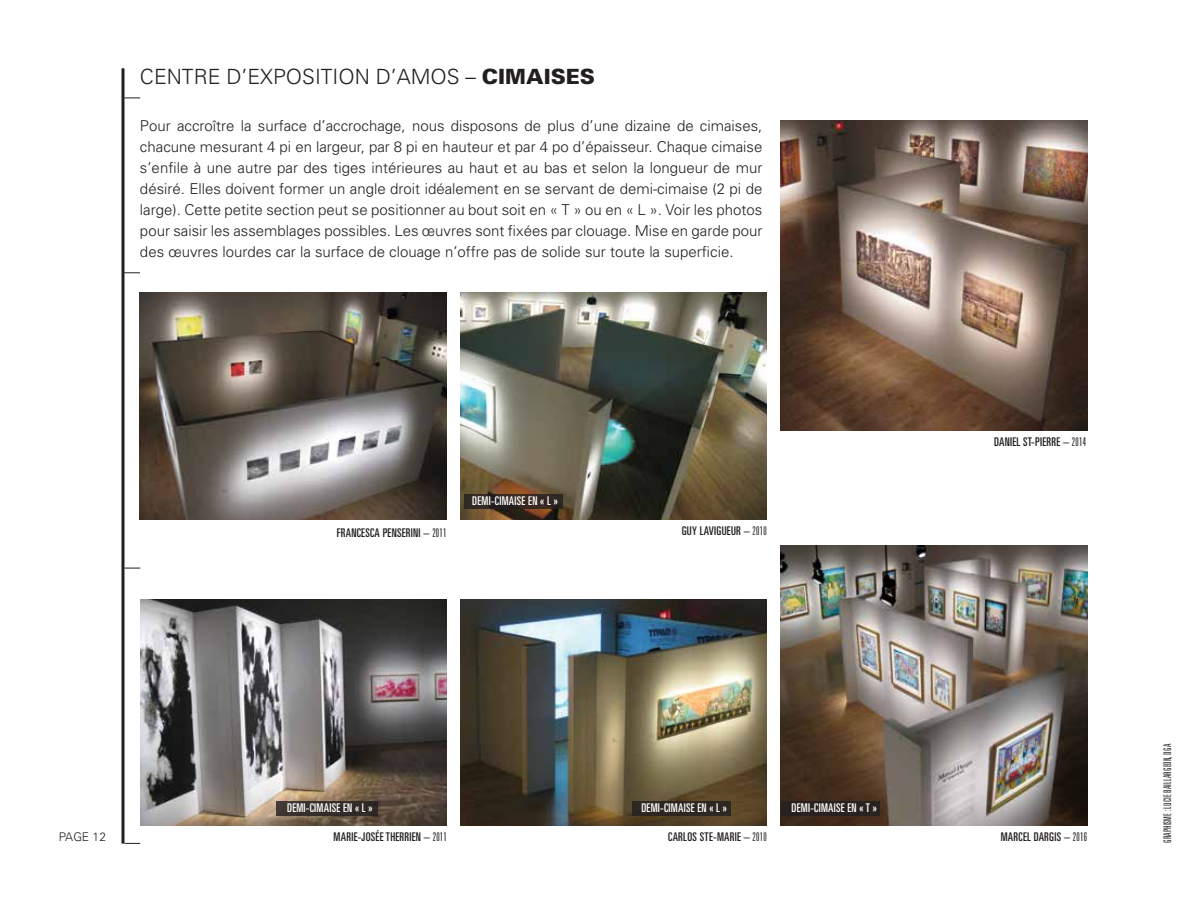
<style>
.page{position:relative;width:1188px;height:918px;background:#fff}
.page>*{position:absolute;margin:0;border:0;box-sizing:border-box;transform-origin:0 0}
.t1{font:300 21px "Univers";color:#231f20}
.t2{font:300 15px/21px "Univers";color:#231f20;text-align:justify}
.t3{font:ultra-condensed 12px "Univers";letter-spacing:.025em;color:#231f20}
.t4{font:ultra-condensed 12px "Univers";letter-spacing:.025em;color:#fff}
.t5{font:300 12px "Univers";color:#231f20}
.t6{font:300 ultra-condensed 10.5px "Univers";letter-spacing:.01em;color:#231f20}
.s1{font-weight:900}
.s2{font-weight:300}
</style>
<div class="page">
<img style="left:140px;top:599px;width:307px;height:227px">
<img style="left:460px;top:599px;width:307px;height:227px">
<img style="left:460px;top:293px;width:307px;height:226px">
<svg style="left:464px;top:494px;width:99px;height:14px"></svg>
<div style="left:632px;top:801px;width:99px;height:14px;background:#2e2721"></div>
<div style="left:276px;top:801px;width:101px;height:14px;background:#352e2a"></div>
<img style="left:780px;top:121px;width:307px;height:310px">
<img style="left:140px;top:293px;width:306px;height:226px">
<img style="left:780px;top:546px;width:307px;height:280px">
<div style="left:781px;top:801px;width:99px;height:14px;background:#231f20"></div>
<hr style="left:122px;top:68px;width:2px;height:776px;background:#231f20">
<svg style="left:124px;top:98px;width:16px;height:1px"></svg>
<svg style="left:124px;top:273px;width:16px;height:1px"></svg>
<svg style="left:124px;top:568px;width:16px;height:1px"></svg>
<svg style="left:124px;top:843px;width:16px;height:1px"></svg>
<h1 class="t1" style="left:140px;top:64px;width:457px">Centre d’exposition d’Amos – <span class="s1">CIMAISES</span></h1>
<p class="t2" style="left:140px;top:115px;width:624px">Pour accroître la surface d’accrochage, nous disposons de plus d’une dizaine de cimaises, chacune mesurant 4 pi en largeur, par 8 pi en hauteur et par 4 po d’épaisseur. Chaque cimaise s’enfile à une autre par des tiges intérieures au haut et au bas et selon la longueur de mur désiré. Elles doivent former un angle droit idéalement en se servant de demi-cimaise (2 pi de large). Cette petite section peut se positionner au bout soit en « T » ou en « L ». Voir les photos pour saisir les assemblages possibles. Les œuvres sont fixées par clouage. M ise en garde pour des œuvres lourdes car la surface de clouage n’offre pas de solide sur toute la superficie.</p>
<p class="t3" style="left:337px;top:526px;width:111px">FRANCESCA PENSERINI – <span class="s2">2011</span></p>
<p class="t4" style="left:472px;top:494px;width:87px">DEMI-CIMAISE EN « L »</p>
<p class="t3" style="left:682px;top:524px;width:86px">GUY LAVIGUEUR – <span class="s2">2010</span></p>
<p class="t5" style="left:59px;top:829px;width:49px">Page 12</p>
<p class="t4" style="left:287px;top:801px;width:87px">DEMI-CIMAISE EN « L »</p>
<p class="t4" style="left:641px;top:801px;width:87px">DEMI-CIMAISE EN « L »</p>
<p class="t3" style="left:334px;top:830px;width:115px">MARIE-JOSÉE THERRIEN – <span class="s2">2011</span></p>
<p class="t3" style="left:668px;top:830px;width:100px">CARLOS STE-MARIE – <span class="s2">2010</span></p>
<p class="t4" style="left:792px;top:801px;width:87px">DEMI-CIMAISE EN « T »</p>
<p class="t3" style="left:994px;top:435px;width:93px">DANIEL ST-PIERRE – <span class="s2">2014</span></p>
<p class="t3" style="left:1001px;top:830px;width:88px">MARCEL DARGIS – <span class="s2">2016</span></p>
<p class="t6" style="left:1162px;top:843px;width:100px;rotate:-90deg">Graphisme : Lucie Baillargeon, DGA</p>
</div>
